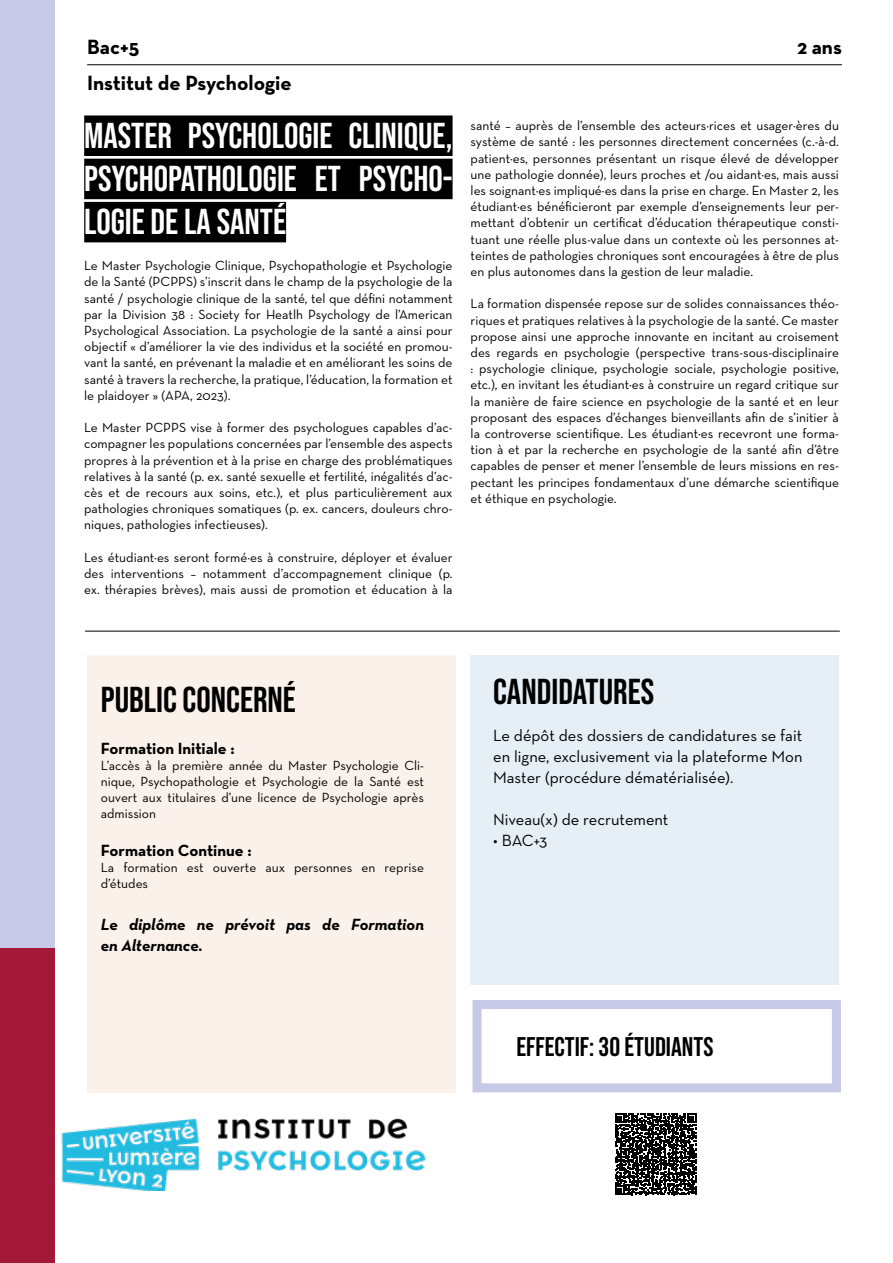
<style>
.page{position:relative;width:893px;height:1263px;background:#fff}
.page>*{position:absolute;margin:0;border:0;box-sizing:border-box;transform-origin:0 0}
.t1{font:36px/43.2px "Bebas Neue";color:#fff;text-align:justify}
.t2{font:36px "Bebas Neue";color:#000}
.t3{font:27px "Bebas Neue";color:#000}
.t4{font:700 21px/36.6px "Neutra Text";color:#000}
.t5{font:16.5px/21px "Neutra Text";color:#000;text-align:justify}
.t6{font:italic 700 16.5px/21px "Neutra Text";color:#000}
.t7{font:700 16.5px "Neutra Text";color:#000}
.t8{font:13.5px/16.2px "Neutra Text";color:#000;text-align:justify}
</style>
<div class="page">
<div style="left:0;top:0;width:54px;height:1263px;background:#c8c9e7"></div>
<div style="left:0;top:948px;width:54px;height:315px;background:#a31837"></div>
<hr style="left:87px;top:64px;width:755px;height:1px;background:#000">
<hr style="left:85px;top:631px;width:755px;height:1px;background:#000">
<div style="left:84px;top:115px;width:369px;height:41px;background:#000"></div>
<div style="left:84px;top:159px;width:369px;height:40px;background:#000"></div>
<div style="left:84px;top:202px;width:202px;height:40px;background:#000"></div>
<div style="left:87px;top:655px;width:369px;height:437px;background:#f9f1ea"></div>
<div style="left:471px;top:655px;width:368px;height:329px;background:#e6eff5"></div>
<div style="left:472px;top:1000px;width:369px;height:92px;border:9px solid #c8c9e7"></div>
<svg style="left:615px;top:1113px;width:81px;height:82px"></svg>
<img style="left:54px;top:1108px;width:372px;height:83px">
<h3 class="t4" style="left:87px;top:28px;width:206px">Bac+5<br>Institut de Psychologie</h3>
<h3 class="t4" style="left:797px;top:28px;width:46px">2 ans</h3>
<h1 class="t1" style="left:84px;top:113px;width:370px">MASTER PSYCHOLOGIE CLINIQUE, PSYCHOPATHOLOGIE ET PSYCHO-LOGIE DE LA SANTÉ</h1>
<p class="t8" style="left:84px;top:257px;width:370px">Le Master Psychologie Clinique, Psychopathologie et Psychologie de la Santé (PCPPS) s’inscrit dans le champ de la psychologie de la santé / psychologie clinique de la santé, tel que défini notamment par la Division 38 : Society for Heatlh Psychology de l’American Psychological Association. La psychologie de la santé a ainsi pour objectif « d’améliorer la vie des individus et la société en promou&shy;vant la santé, en prévenant la maladie et en améliorant les soins de santé à travers la recherche, la pratique, l’éducation, la formation et le plaidoyer » (APA, 2023).</p>
<p class="t8" style="left:84px;top:419px;width:370px">Le Master PCPPS vise à former des psychologues capables d’ac&shy;compagner les populations concernées par l’ensemble des aspects propres à la prévention et à la prise en charge des problématiques relatives à la santé (p. ex. santé sexuelle et fertilité, inégalités d’ac&shy;cès et de recours aux soins, etc.), et plus particulièrement aux pathologies chroniques somatiques (p. ex. cancers, douleurs chro&shy;niques, pathologies infectieuses).</p>
<p class="t8" style="left:84px;top:549px;width:370px">Les étudiant·es seront formé·es à construire, déployer et évaluer des interventions – notamment d’accompagnement clinique (p. ex. thérapies brèves), mais aussi de promotion et éducation à la</p>
<p class="t8" style="left:471px;top:117px;width:370px">santé – auprès de l’ensemble des acteurs·rices et usager·ères du système de santé : les personnes directement concernées (c.-à-d. patient·es, personnes présentant un risque élevé de développer une pathologie donnée), leurs proches et /ou aidant·es, mais aussi les soignant·es impliqué·es dans la prise en charge. En Master 2, les étudiant·es bénéficieront par exemple d’enseignements leur per&shy;mettant d’obtenir un certificat d’éducation thérapeutique consti&shy;tuant une réelle plus-value dans un contexte où les personnes at&shy;teintes de pathologies chroniques sont encouragées à être de plus en plus autonomes dans la gestion de leur maladie.</p>
<p class="t8" style="left:471px;top:295px;width:370px">La formation dispensée repose sur de solides connaissances théo&shy;riques et pratiques relatives à la psychologie de la santé. Ce master propose ainsi une approche innovante en incitant au croisement des regards en psychologie (perspective trans-sous-disciplinaire : psychologie clinique, psychologie sociale, psychologie positive, etc.), en invitant les étudiant·es à construire un regard critique sur la manière de faire science en psychologie de la santé et en leur proposant des espaces d’échanges bienveillants afin de s’initier à la controverse scientifique. Les étudiant·es recevront une forma&shy;tion à et par la recherche en psychologie de la santé afin d’être capables de penser et mener l’ensemble de leurs missions en res&shy;pectant les principes fondamentaux d’une démarche scientifique et éthique en psychologie.</p>
<h1 class="t2" style="left:101px;top:679px;width:197px">PUBLIC CONCERNÉ</h1>
<p class="t7" style="left:101px;top:738px;width:135px">Formation Initiale :</p>
<p class="t8" style="left:101px;top:757px;width:325px">L’accès à la première année du Master Psychologie Cli&shy;nique, Psychopathologie et Psychologie de la Santé est ouvert aux titulaires d’une licence de Psychologie après admission</p>
<p class="t7" style="left:101px;top:840px;width:152px">Formation Continue :</p>
<p class="t8" style="left:101px;top:859px;width:325px">La formation est ouverte aux personnes en reprise d’études</p>
<p class="t6" style="left:101px;top:913px;width:325px">Le diplôme ne prévoit pas de Formation en Alternance.</p>
<h1 class="t2" style="left:493px;top:671px;width:163px">CANDIDATURES</h1>
<p class="t5" style="left:493px;top:725px;width:311px">Le dépôt des dossiers de candidatures se fait en ligne, exclusivement via la plateforme Mon Master (procédure dématérialisée).</p>
<p class="t5" style="left:493px;top:809px;width:177px">Niveau(x) de recrutement</p>
<p class="t5" style="left:493px;top:830px;width:56px">• BAC+3</p>
<h2 class="t3" style="left:516px;top:1032px;width:198px">EFFECTIF: 30 ÉTUDIANTS</h2>
</div>
